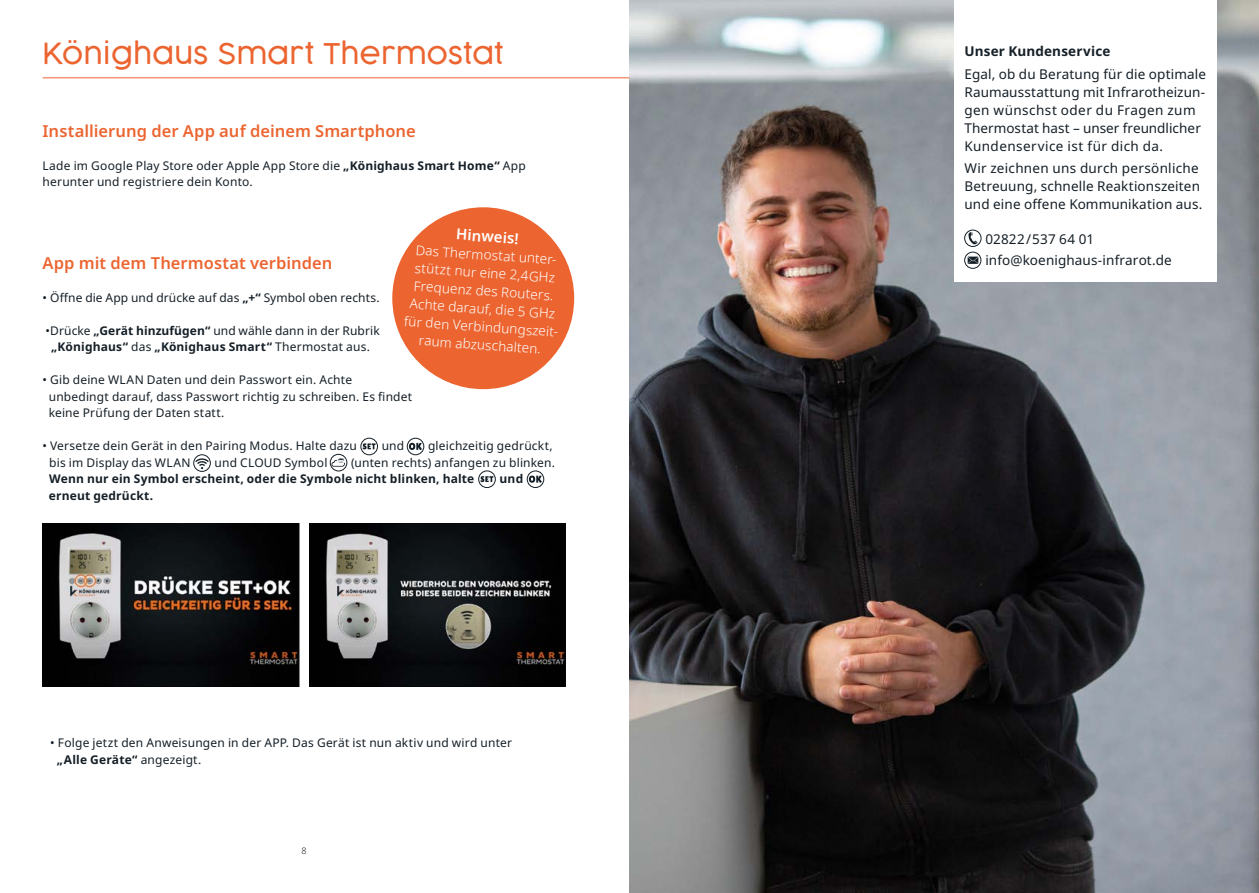
<style>
.page{position:relative;width:1259px;height:893px;background:#fff}
.page>*{position:absolute;margin:0;border:0;box-sizing:border-box;transform-origin:0 0}
.t1{font:300 28.5px "Cocogoose";letter-spacing:.005em;color:#ec6531}
.t2{font:600 16.5px "Noto Sans";letter-spacing:.005em;color:#ec6531}
.t3{font:600 15px "Noto Sans";color:#fff}
.t4{font:13.5px/18px "Noto Sans";letter-spacing:.01em;color:#151f27}
.t5{font:300 13.5px/18px "Noto Sans";color:#fff;text-align:center}
.t6{font:700 13.5px "Noto Sans";letter-spacing:.015em;color:#151f27}
.t7{font:12px/16.5px "Noto Sans";letter-spacing:.015em;color:#151f27}
.t8{font:700 12px "Noto Sans";letter-spacing:.015em;color:#151f27}
.t9{font:300 9px "Noto Sans";color:#151f27}
.s1{font-weight:700}
</style>
<div class="page">
<img style="left:629px;top:0;width:630px;height:893px">
<div style="left:953px;top:0;width:263px;height:281px;background:#fff"></div>
<div style="left:407px;top:438px;width:17px;height:17px;border:1px solid #151f27;border-radius:50%"></div>
<svg style="left:409px;top:443px;width:13px;height:7px"></svg>
<div style="left:527px;top:471px;width:17px;height:17px;border:1px solid #151f27;border-radius:50%"></div>
<svg style="left:529px;top:476px;width:13px;height:7px"></svg>
<svg style="left:363px;top:443px;width:12px;height:6px"></svg>
<div style="left:361px;top:438px;width:17px;height:17px;border:1px solid #151f27;border-radius:50%"></div>
<svg style="left:480px;top:476px;width:13px;height:6px"></svg>
<div style="left:478px;top:471px;width:17px;height:17px;border:1px solid #151f27;border-radius:50%"></div>
<hr style="left:43px;top:77px;width:586px;height:1px;background:#ec6531">
<div style="left:392px;top:207px;width:182px;height:182px;background:#ec6531;border-radius:50%"></div>
<div style="left:330px;top:454px;width:17px;height:17px;border:1px solid #151f27;border-radius:50%"></div>
<svg style="left:331px;top:458px;width:14px;height:9px"></svg>
<svg style="left:195px;top:458px;width:14px;height:11px"></svg>
<div style="left:193px;top:455px;width:17px;height:17px;border:1px solid #151f27;border-radius:50%"></div>
<img style="left:43px;top:523px;width:256px;height:164px">
<img style="left:309px;top:523px;width:257px;height:164px">
<div style="left:964px;top:230px;width:17px;height:17px;border:1px solid #151f27;border-radius:50%"></div>
<svg style="left:968px;top:232px;width:9px;height:13px"></svg>
<div style="left:964px;top:252px;width:17px;height:17px;border:1px solid #151f27;border-radius:50%"></div>
<svg style="left:967px;top:257px;width:11px;height:7px"></svg>
<h1 class="t1" style="left:43px;top:33px;width:462px">Könighaus Smart Thermostat</h1>
<h2 class="t2" style="left:43px;top:119px;width:375px">Installierung der App auf deinem Smartphone</h2>
<p class="t7" style="left:43px;top:157px;width:485px">Lade im Google Play Store oder Apple App Store die <span class="s1">„Könighaus Smart Home“</span> App herunter und registriere dein Konto.</p>
<p class="t3" style="left:457px;top:223px;width:64px;rotate:4deg">Hinweis!</p>
<p class="t5" style="left:410px;top:241px;width:158px;rotate:4deg">Das Thermostat unter&shy;stützt nur eine 2,4GHz<br>Frequenz des Routers.<br>Achte darauf, die 5 GHz für den Verbindungszeit&shy;raum abzuschalten.</p>
<h2 class="t2" style="left:43px;top:251px;width:291px">App mit dem Thermostat verbinden</h2>
<p class="t7" style="left:43px;top:289px;width:338px">• Öffne die App und drücke auf das <span class="s1">„+“</span> Symbol oben rechts.</p>
<p class="t7" style="left:46px;top:322px;width:336px;text-align:center">•Drücke <span class="s1">„Gerät hinzufügen“</span> und wähle dann in der Rubrik <span class="s1">„Könighaus“</span> das <span class="s1">„Könighaus Smart“</span> Thermostat aus.</p>
<p class="t7" style="left:49px;top:372px;width:365px;text-indent:-6px">• Gib deine WLAN Daten und dein Passwort ein. Achte unbedingt darauf, dass Passwort richtig zu schreiben. Es findet keine Prüfung der Daten statt.</p>
<p class="t7" style="left:43px;top:438px;width:316px">• Versetze dein Gerät in den Pairing Modus. Halte dazu</p>
<p class="t7" style="left:382px;top:438px;width:24px">und</p>
<p class="t7" style="left:428px;top:438px;width:126px">gleichzeitig gedrückt,</p>
<p class="t7" style="left:49px;top:454px;width:143px">bis im Display das WLAN</p>
<p class="t7" style="left:215px;top:454px;width:114px">und CLOUD Symbol</p>
<p class="t7" style="left:351px;top:454px;width:205px">(unten rechts) anfangen zu blinken.</p>
<p class="t8" style="left:49px;top:470px;width:426px">Wenn nur ein Symbol erscheint, oder die Symbole nicht blinken, halte</p>
<p class="t8" style="left:499px;top:470px;width:25px">und</p>
<p class="t8" style="left:49px;top:487px;width:106px">erneut gedrückt.</p>
<p class="t7" style="left:57px;top:735px;width:457px;text-indent:-7px">• Folge jetzt den Anweisungen in der APP. Das Gerät ist nun aktiv und wird unter <span class="s1">„Alle Geräte“</span> angezeigt.</p>
<p class="t9" style="left:301px;top:844px;width:7px">8</p>
<p class="t6" style="left:964px;top:42px;width:147px">Unser Kundenservice</p>
<p class="t4" style="left:964px;top:65px;width:243px">Egal, ob du Beratung für die optimale Raumausstattung mit Infrarotheizun&shy;gen wünschst oder du Fragen zum Thermostat hast – unser freundlicher Kundenservice ist für dich da.</p>
<p class="t4" style="left:964px;top:160px;width:239px">Wir zeichnen uns durch persönliche<br>Betreuung, schnelle Reaktionszeiten und eine offene Kommunikation aus.</p>
<p class="t4" style="left:985px;top:229px;width:188px;line-height:21px">02822/537 64 01 info@koenighaus-infrarot.de</p>
</div>
